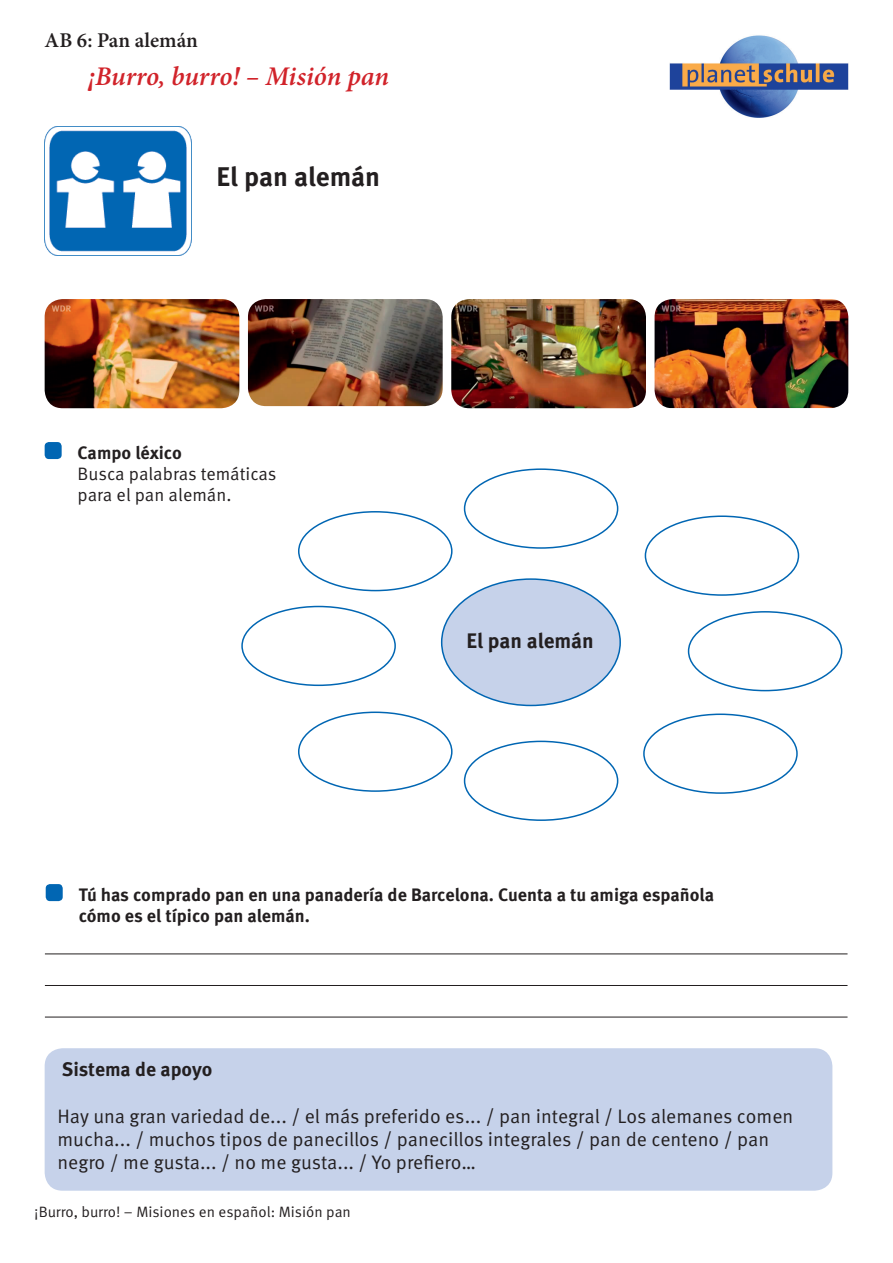
<style>
.page{position:relative;width:893px;height:1263px;background:#fff}
.page>*{position:absolute;margin:0;border:0;box-sizing:border-box;transform-origin:0 0}
.t1{font:italic 600 27px "Minion Pro";letter-spacing:-.005em;color:#d1232a}
.t2{font:700 27px "Meta OT";color:#231f20}
.t3{font:600 21px "Minion Pro";color:#231f20}
.t4{font:700 21px "Meta OT";color:#231f20}
.t5{font:19.5px/23.4px "Meta OT Norm";color:#231f20}
.t6{font:700 19.5px "Meta OT";letter-spacing:-.005em;color:#231f20}
.t7{font:700 18px/21px "Meta OT";color:#231f20}
.t8{font:18px/21px "Meta OT Norm";letter-spacing:-.005em;color:#231f20}
.t9{font:15px "Meta OT Norm";color:#231f20}
</style>
<div class="page">
<img style="left:670px;top:35px;width:178px;height:83px">
<div style="left:46px;top:884px;width:17px;height:17px;background:#0166b3;border-radius:4px"></div>
<img style="left:45px;top:126px;width:147px;height:130px">
<hr style="left:45px;top:953px;width:802px;height:1px;background:#231f20">
<hr style="left:45px;top:985px;width:802px;height:1px;background:#231f20">
<hr style="left:45px;top:1017px;width:802px;height:1px;background:#231f20">
<img style="left:45px;top:299px;width:194px;height:109px">
<img style="left:451px;top:299px;width:195px;height:109px">
<img style="left:248px;top:299px;width:195px;height:107px">
<img style="left:655px;top:299px;width:193px;height:109px">
<div style="left:45px;top:1048px;width:787px;height:143px;background:#c6d2ea;border-radius:18px"></div>
<div style="left:45px;top:442px;width:17px;height:17px;background:#0166b3;border-radius:4px"></div>
<div style="left:442px;top:579px;width:178px;height:126px;background:#c6d2ea;border-radius:50%"></div>
<div style="left:464px;top:468px;width:154px;height:81px;border:2px solid #0166b3;border-radius:50%"></div>
<div style="left:464px;top:741px;width:154px;height:80px;border:2px solid #0166b3;border-radius:50%"></div>
<div style="left:643px;top:713px;width:155px;height:81px;border:2px solid #0166b3;border-radius:50%"></div>
<div style="left:688px;top:611px;width:154px;height:80px;border:2px solid #0166b3;border-radius:50%"></div>
<div style="left:645px;top:515px;width:154px;height:81px;border:2px solid #0166b3;border-radius:50%"></div>
<div style="left:298px;top:511px;width:155px;height:80px;border:2px solid #0166b3;border-radius:50%"></div>
<div style="left:298px;top:711px;width:155px;height:81px;border:2px solid #0166b3;border-radius:50%"></div>
<div style="left:241px;top:606px;width:155px;height:80px;border:2px solid #0166b3;border-radius:50%"></div>
<p class="t3" style="left:45px;top:26px;width:155px">AB 6: Pan alemán</p>
<h1 class="t1" style="left:88px;top:58px;width:303px">¡Burro, burro! – Misión pan</h1>
<h1 class="t2" style="left:216px;top:161px;width:165px">El pan alemán</h1>
<p class="t7" style="left:78px;top:443px;width:106px">Campo léxico</p>
<p class="t8" style="left:78px;top:464px;width:200px">Busca palabras temáticas para el pan alemán.</p>
<p class="t4" style="left:466px;top:628px;width:129px">El pan alemán</p>
<p class="t7" style="left:79px;top:885px;width:637px">Tú has comprado pan en una panadería de Barcelona. Cuenta a tu amiga española cómo es el típico pan alemán.</p>
<p class="t6" style="left:62px;top:1057px;width:152px">Sistema de apoyo</p>
<p class="t5" style="left:57px;top:1104px;width:737px">Hay una gran variedad de... / el más preferido es... / pan integral / Los alemanes comen mucha... / muchos tipos de panecillos / panecillos integrales / pan de centeno / pan negro / me gusta... / no me gusta... / Yo prefiero…</p>
<p class="t9" style="left:34px;top:1203px;width:318px">¡Burro, burro! – Misiones en español: Misión pan</p>
</div>
